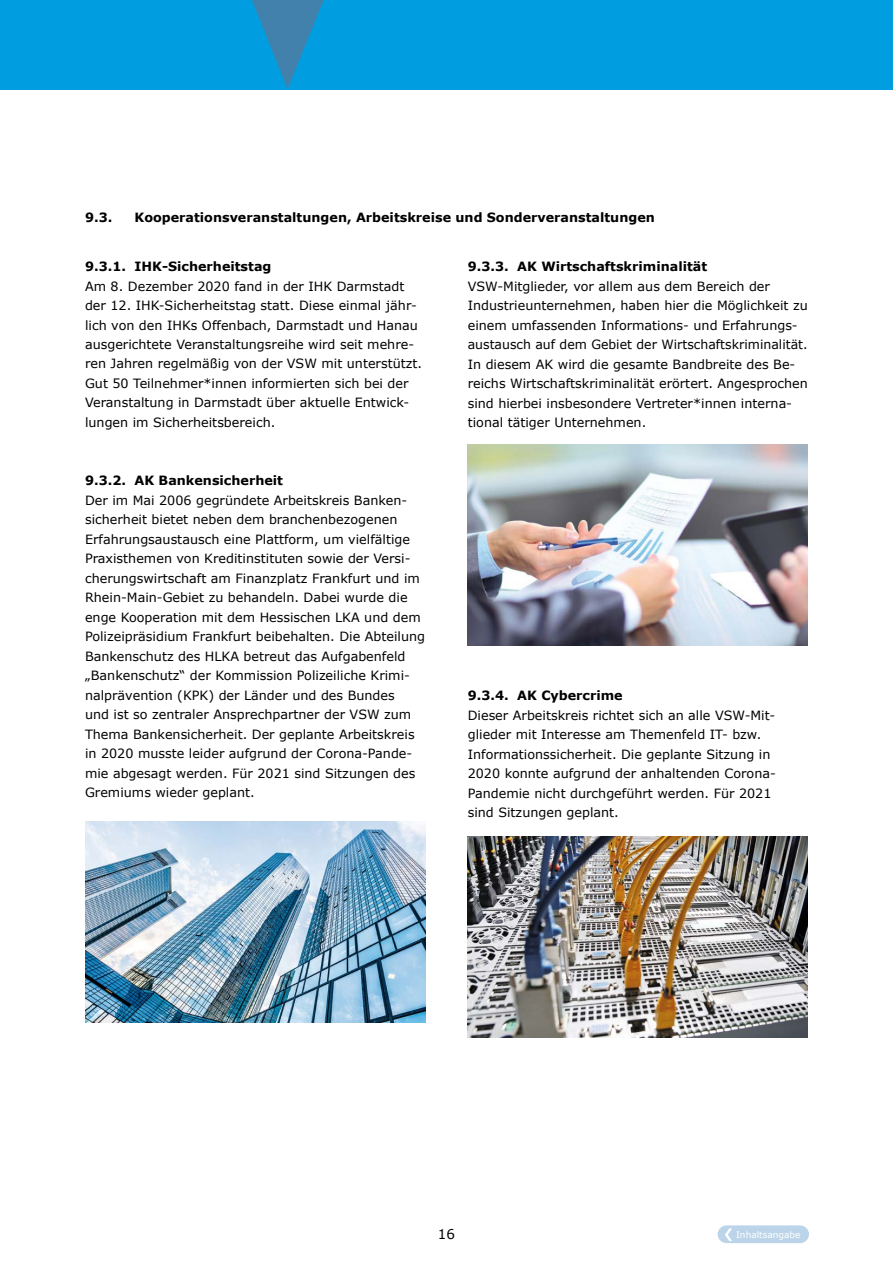
<style>
.page{position:relative;width:893px;height:1263px;background:#fff}
.page>*{position:absolute;margin:0;border:0;box-sizing:border-box;transform-origin:0 0}
.t1{font:13.5px "Verdana";color:#000}
.t2{font:12.75px/19.5px "Verdana";color:#000}
.t3{font:700 12.75px "Verdana";color:#000}
.t4{font:9px "Verdana";color:#fff}
</style>
<div class="page">
<div style="left:0;top:0;width:893px;height:89px;background:#009ee0"></div>
<svg style="left:252px;top:0;width:72px;height:89px"></svg>
<img style="left:85px;top:822px;width:340px;height:200px">
<img style="left:468px;top:445px;width:340px;height:200px">
<img style="left:468px;top:836px;width:340px;height:201px">
<div style="left:718px;top:1225px;width:91px;height:18px;background:#bcd4e9;border-radius:9px"></div>
<svg style="left:725px;top:1228px;width:7px;height:13px"></svg>
<p class="t3" style="left:85px;top:209px;width:29px">9.3.</p>
<p class="t3" style="left:135px;top:209px;width:522px">Kooperationsveranstaltungen, Arbeitskreise und Sonderveranstaltungen</p>
<p class="t3" style="left:85px;top:257px;width:188px">9.3.1. IHK-Sicherheitstag</p>
<p class="t2" style="left:85px;top:276px;width:339px">Am 8. Dezember 2020 fand in der IHK Darmstadt der 12. IHK-Sicherheitstag statt. Diese einmal jähr&shy;lich von den IHKs Offenbach, Darmstadt und Hanau ausgerichtete Veranstaltungsreihe wird seit mehre&shy;ren Jahren regelmäßig von der VSW mit unterstützt.<br>Gut 50 Teilnehmer*innen informierten sich bei der Veranstaltung in Darmstadt über aktuelle Entwick&shy;lungen im Sicherheitsbereich.</p>
<p class="t3" style="left:85px;top:472px;width:200px">9.3.2. AK Bankensicherheit</p>
<p class="t2" style="left:85px;top:490px;width:342px">Der im Mai 2006 gegründete Arbeitskreis Banken&shy;sicherheit bietet neben dem branchenbezogenen Erfahrungsaustausch eine Plattform, um vielfältige Praxisthemen von Kreditinstituten sowie der Versi&shy;cherungswirtschaft am Finanzplatz Frankfurt und im Rhein-Main-Gebiet zu behandeln. Dabei wurde die enge Kooperation mit dem Hessischen LKA und dem Polizeipräsidium Frankfurt beibehalten. Die Abteilung Bankenschutz des HLKA betreut das Aufgabenfeld „Bankenschutz“ der Kommission Polizeiliche Krimi&shy;nalprävention (KPK) der Länder und des Bundes<br>und ist so zentraler Ansprechpartner der VSW zum Thema Bankensicherheit. Der geplante Arbeitskreis in 2020 musste leider aufgrund der Corona-Pande&shy;mie abgesagt werden. Für 2021 sind Sitzungen des Gremiums wieder geplant.</p>
<p class="t3" style="left:468px;top:257px;width:241px">9.3.3. AK Wirtschaftskriminalität</p>
<p class="t2" style="left:468px;top:276px;width:342px">VSW-Mitglieder, vor allem aus dem Bereich der Industrieunternehmen, haben hier die Möglichkeit zu einem umfassenden Informations- und Erfahrungs&shy;austausch auf dem Gebiet der Wirtschaftskriminalität.<br>In diesem AK wird die gesamte Bandbreite des Be&shy;reichs Wirtschaftskriminalität erörtert. Angesprochen sind hierbei insbesondere Vertreter*innen interna&shy;tional tätiger Unternehmen.</p>
<p class="t3" style="left:468px;top:686px;width:156px">9.3.4. AK Cybercrime</p>
<p class="t2" style="left:468px;top:705px;width:310px">Dieser Arbeitskreis richtet sich an alle VSW-Mit&shy;glieder mit Interesse am Themenfeld IT- bzw.<br>Informationssicherheit. Die geplante Sitzung in 2020 konnte aufgrund der anhaltenden Corona-Pandemie nicht durchgeführt werden. Für 2021 sind Sitzungen geplant.</p>
<p class="t1" style="left:438px;top:1225px;width:19px">16</p>
<p class="t4" style="left:736px;top:1228px;width:66px">Inhaltsangabe</p>
</div>
